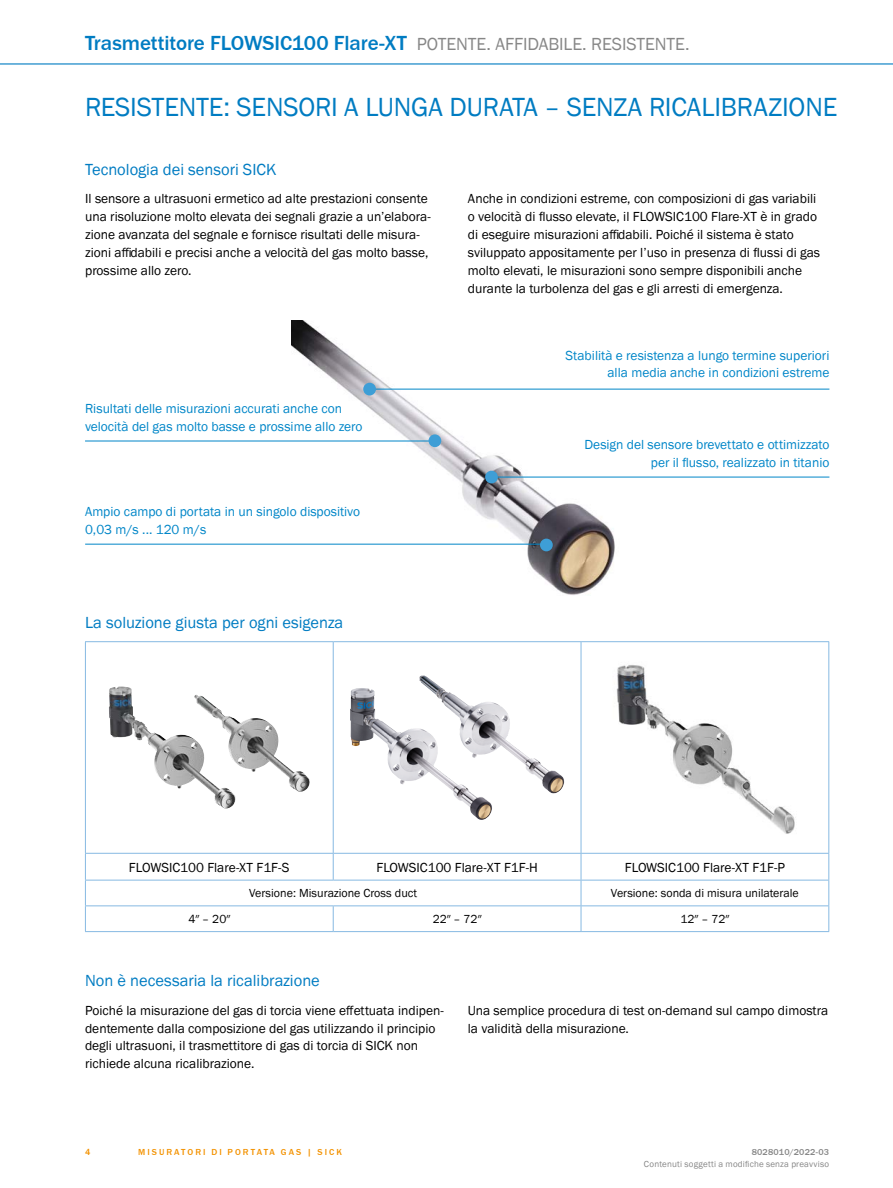
<style>
.page{position:relative;width:893px;height:1188px;background:#fff}
.page>*{position:absolute;margin:0;border:0;box-sizing:border-box;transform-origin:0 0}
.t1{font:27px "SICK Franklin";letter-spacing:-.005em;color:#007cc2}
.t2{font:500 21px "SICK Franklin";letter-spacing:-.005em;color:#007cc2}
.t3{font:16.5px "SICK Franklin";color:#007cc2}
.t4{font:13.5px/17.9px "SICK Franklin";color:#000}
.t5{font:13.5px/17.9px "SICK Franklin";color:#0086c8}
.t6{font:12px "SICK Franklin";color:#000}
.t7{font:9px "SICK Franklin";letter-spacing:.02em;color:#878787}
.t8{font:500 9px "SICK Franklin";letter-spacing:.225em;color:#f39200}
.t9{font:500 9px "SICK Franklin";letter-spacing:.02em;color:#878787}
.s1{font-weight:400;font-size:18px;color:#878787}
</style>
<div class="page">
<hr style="left:0;top:63px;width:893px;height:2px;background:#007cc2">
<img style="left:291px;top:320px;width:467px;height:275px">
<hr style="left:85px;top:544px;width:464px;height:1px;background:#0086c8">
<div style="left:540px;top:539px;width:13px;height:12px;background:#3e9ed6;border-radius:50%"></div>
<hr style="left:85px;top:441px;width:349px;height:1px;background:#0086c8">
<div style="left:428px;top:434px;width:13px;height:13px;background:#3e9ed6;border-radius:50%"></div>
<hr style="left:369px;top:389px;width:460px;height:1px;background:#0086c8">
<div style="left:363px;top:383px;width:13px;height:12px;background:#3e9ed6;border-radius:50%"></div>
<hr style="left:492px;top:477px;width:337px;height:1px;background:#0086c8">
<div style="left:485px;top:471px;width:13px;height:12px;background:#3e9ed6;border-radius:50%"></div>
<hr style="left:85px;top:641px;width:248px;height:1px;background:#86b9e2">
<hr style="left:85px;top:642px;width:1px;height:211px;background:#86b9e2">
<hr style="left:333px;top:641px;width:248px;height:1px;background:#86b9e2">
<hr style="left:333px;top:642px;width:1px;height:211px;background:#86b9e2">
<hr style="left:581px;top:641px;width:248px;height:1px;background:#86b9e2">
<hr style="left:581px;top:642px;width:1px;height:211px;background:#86b9e2">
<hr style="left:828px;top:642px;width:1px;height:211px;background:#86b9e2">
<hr style="left:85px;top:853px;width:248px;height:1px;background:#86b9e2">
<hr style="left:333px;top:853px;width:248px;height:1px;background:#86b9e2">
<svg style="left:333px;top:854px;width:1px;height:26px"></svg>
<hr style="left:581px;top:853px;width:248px;height:1px;background:#86b9e2">
<hr style="left:85px;top:880px;width:248px;height:1px;background:#86b9e2">
<hr style="left:333px;top:880px;width:248px;height:1px;background:#86b9e2">
<hr style="left:581px;top:880px;width:248px;height:1px;background:#86b9e2">
<hr style="left:85px;top:905px;width:248px;height:1px;background:#86b9e2">
<svg style="left:85px;top:854px;width:1px;height:77px"></svg>
<hr style="left:333px;top:905px;width:248px;height:1px;background:#86b9e2">
<svg style="left:333px;top:906px;width:1px;height:25px"></svg>
<hr style="left:581px;top:905px;width:248px;height:1px;background:#86b9e2">
<svg style="left:581px;top:854px;width:1px;height:77px"></svg>
<svg style="left:828px;top:854px;width:1px;height:77px"></svg>
<hr style="left:85px;top:931px;width:248px;height:1px;background:#86b9e2">
<hr style="left:333px;top:931px;width:248px;height:1px;background:#86b9e2">
<hr style="left:581px;top:931px;width:248px;height:1px;background:#86b9e2">
<img style="left:109px;top:687px;width:128px;height:121px">
<img style="left:350px;top:675px;width:215px;height:120px">
<img style="left:616px;top:665px;width:179px;height:169px">
<h2 class="t2" style="left:85px;top:30px;width:606px">Trasmettitore FLOWSIC100 Flare-XT <span class="s1">POTENTE. AFFIDABILE. RESISTENTE.</span></h2>
<h1 class="t1" style="left:85px;top:90px;width:754px">RESISTENTE: SENSORI A LUNGA DURATA – SENZA RICALIBRAZIONE</h1>
<p class="t3" style="left:85px;top:159px;width:193px">Tecnologia dei sensori SICK</p>
<p class="t4" style="left:85px;top:190px;width:347px">Il sensore a ultrasuoni ermetico ad alte prestazioni consente una risoluzione molto elevata dei segnali grazie a un’elabora&shy;zione avanzata del segnale e fornisce risultati delle misura&shy;zioni affidabili e precisi anche a velocità del gas molto basse, prossime allo zero.</p>
<p class="t4" style="left:468px;top:190px;width:354px">Anche in condizioni estreme, con composizioni di gas variabili o velocità di flusso elevate, il FLOWSIC100 Flare-XT è in grado di eseguire misurazioni affidabili. Poiché il sistema è stato sviluppato appositamente per l’uso in presenza di flussi di gas molto elevati, le misurazioni sono sempre disponibili anche durante la turbolenza del gas e gli arresti di emergenza.</p>
<p class="t5" style="left:85px;top:400px;width:279px">Risultati delle misurazioni accurati anche con velocità del gas molto basse e prossime allo zero</p>
<p class="t5" style="left:85px;top:503px;width:277px">Ampio campo di portata in un singolo dispositivo<br>0,03 m/s ... 120 m/s</p>
<p class="t3" style="left:85px;top:612px;width:260px">La soluzione giusta per ogni esigenza</p>
<p class="t5" style="left:566px;top:346px;width:265px;text-align:right">Stabilità e resistenza a lungo termine superiori alla media anche in condizioni estreme</p>
<p class="t5" style="left:584px;top:436px;width:246px;text-align:right">Design del sensore brevettato e ottimizzato per il flusso, realizzato in titanio</p>
<p class="t4" style="left:129px;top:858px;width:162px">FLOWSIC100 Flare-XT F1F-S</p>
<p class="t4" style="left:376px;top:858px;width:163px">FLOWSIC100 Flare-XT F1F-H</p>
<p class="t4" style="left:625px;top:858px;width:162px">FLOWSIC100 Flare-XT F1F-P</p>
<p class="t6" style="left:249px;top:886px;width:169px">Versione: Misurazione Cross duct</p>
<p class="t6" style="left:611px;top:886px;width:189px">Versione: sonda di misura unilaterale</p>
<p class="t6" style="left:188px;top:912px;width:43px">4″ – 20″</p>
<p class="t6" style="left:433px;top:912px;width:50px">22″ – 72″</p>
<p class="t6" style="left:680px;top:912px;width:50px">12″ – 72″</p>
<p class="t3" style="left:85px;top:970px;width:236px">Non è necessaria la ricalibrazione</p>
<p class="t4" style="left:85px;top:1001px;width:360px">Poiché la misurazione del gas di torcia viene effettuata indipen&shy;dentemente dalla composizione del gas utilizzando il principio degli ultrasuoni, il trasmettitore di gas di torcia di SICK non richiede alcuna ricalibrazione.</p>
<p class="t4" style="left:468px;top:1001px;width:362px">Una semplice procedura di test on-demand sul campo dimostra la validità della misurazione.</p>
<p class="t8" style="left:85px;top:1146px;width:7px">4</p>
<p class="t8" style="left:138px;top:1146px;width:205px">MISURATORI DI PORTATA GAS | SICK</p>
<p class="t9" style="left:752px;top:1146px;width:79px">8028010/2022-03</p>
<p class="t7" style="left:644px;top:1159px;width:187px">Contenuti soggetti a modifiche senza preavviso</p>
</div>
